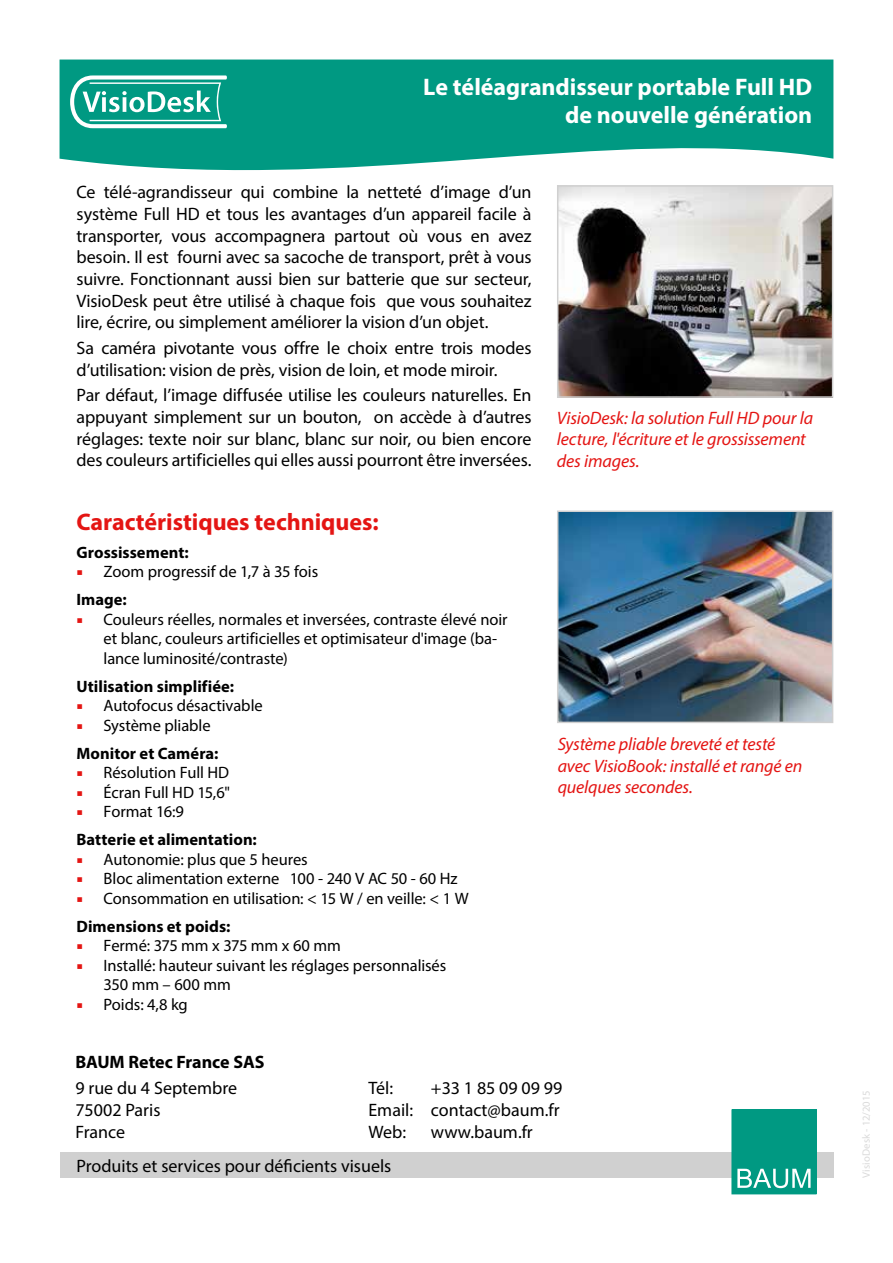
<style>
.page{position:relative;width:893px;height:1263px;background:#fff}
.page>*{position:absolute;margin:0;border:0;box-sizing:border-box;transform-origin:0 0}
.t1{font:700 24px/28.8px "Myriad Pro";letter-spacing:-.005em;color:#fff;text-align:right}
.t2{font:700 24px "Myriad Pro";letter-spacing:-.005em;color:#e41513}
.t3{font:18px/21.6px "Myriad Pro";letter-spacing:-.005em;color:#000}
.t4{font:italic 18px/21.6px "Myriad Pro";letter-spacing:-.01em;color:#e41513}
.t5{font:700 18px "Myriad Pro";color:#000}
.t6{font:16.5px/19.5px "Myriad Pro";letter-spacing:-.005em;color:#000}
.t7{font:700 16.5px "Myriad Pro";color:#000}
.t8{font:10.65px "Myriad Pro";letter-spacing:.01em;color:#dadada}
</style>
<div class="page">
<svg style="left:60px;top:60px;width:773px;height:111px;background:#1ca490"></svg>
<div style="left:60px;top:1152px;width:773px;height:26px;background:#d0d0d0"></div>
<div style="left:732px;top:1110px;width:84px;height:84px;background:#009982"></div>
<svg style="left:737px;top:1169px;width:73px;height:19px"></svg>
<svg style="left:70px;top:75px;width:157px;height:53px"></svg>
<img style="left:560px;top:513px;width:270px;height:207px">
<div style="left:557px;top:510px;width:276px;height:213px;border:2px solid #d0d0d0"></div>
<img style="left:560px;top:188px;width:270px;height:207px">
<div style="left:557px;top:185px;width:276px;height:213px;border:2px solid #d0d0d0"></div>
<h1 class="t1" style="left:423px;top:71px;width:390px">Le téléagrandisseur portable Full HD de nouvelle génération</h1>
<p class="t3" style="left:77px;top:181px;width:457px;text-align:justify">Ce télé-agrandisseur qui combine la netteté d’image d’un système Full HD et tous les avantages d’un appareil facile à transporter, vous accompagnera partout où vous en avez besoin. Il est fourni avec sa sacoche de transport, prêt à vous suivre. Fonctionnant aussi bien sur batterie que sur secteur, VisioDesk peut être utilisé à chaque fois que vous souhaitez lire, écrire, ou simplement améliorer la vision d’un objet.</p>
<p class="t3" style="left:77px;top:337px;width:456px">Sa caméra pivotante vous offre le choix entre trois modes d’utilisation: vision de près, vision de loin, et mode miroir.</p>
<p class="t3" style="left:77px;top:384px;width:456px;text-align:justify">Par défaut, l’image diffusée utilise les couleurs naturelles. En appuyant simplement sur un bouton, on accède à d’autres réglages: texte noir sur blanc, blanc sur noir, ou bien encore des couleurs artificielles qui elles aussi pourront être inversées.</p>
<h1 class="t2" style="left:77px;top:506px;width:304px">Caractéristiques techniques:</h1>
<p class="t7" style="left:77px;top:541px;width:114px">Grossissement:</p>
<p class="t6" style="left:104px;top:562px;width:216px">Zoom progressif de 1,7 à 35 fois</p>
<p class="t7" style="left:77px;top:589px;width:52px">Image:</p>
<p class="t6" style="left:104px;top:609px;width:406px">Couleurs réelles, normales et inversées, contraste élevé noir et blanc, couleurs artificielles et optimisateur d'image (ba&shy;lance luminosité/contraste)</p>
<p class="t7" style="left:77px;top:675px;width:159px">Utilisation simplifiée:</p>
<p class="t6" style="left:104px;top:696px;width:161px">Autofocus désactivable<br>Système pliable</p>
<p class="t7" style="left:77px;top:742px;width:143px">Monitor et Caméra:</p>
<p class="t6" style="left:104px;top:763px;width:128px;text-align:justify">Résolution Full HD Écran Full HD 15,6" Format 16:9</p>
<p class="t7" style="left:77px;top:829px;width:182px">Batterie et alimentation:</p>
<p class="t6" style="left:104px;top:849px;width:367px">Autonomie: plus que 5 heures<br>Bloc alimentation externe 100 - 240 V AC 50 - 60 Hz<br>Consommation en utilisation: &lt; 15 W / en veille: &lt; 1 W</p>
<p class="t7" style="left:77px;top:915px;width:155px">Dimensions et poids:</p>
<p class="t6" style="left:104px;top:936px;width:344px">Fermé: 375 mm x 375 mm x 60 mm<br>Installé: hauteur suivant les réglages personnalisés<br>350 mm – 600 mm<br>Poids: 4,8 kg</p>
<p class="t4" style="left:557px;top:406px;width:258px">VisioDesk: la solution Full HD pour la lecture, l'écriture et le grossissement des images.</p>
<p class="t4" style="left:558px;top:733px;width:246px">Système pliable breveté et testé avec VisioBook: installé et rangé en quelques secondes.</p>
<p class="t5" style="left:75px;top:1051px;width:191px">BAUM Retec France SAS</p>
<p class="t3" style="left:75px;top:1077px;width:163px">9 rue du 4 Septembre<br>75002 Paris<br>France</p>
<p class="t3" style="left:368px;top:1077px;width:26px">Tél:</p>
<p class="t3" style="left:368px;top:1077px;width:195px;text-indent:62px">+33 1 85 09 09 99<br>Email: contact@baum.fr<br>Web:</p>
<p class="t3" style="left:431px;top:1120px;width:103px">www.baum.fr</p>
<p class="t3" style="left:77px;top:1155px;width:316px">Produits et services pour déficients visuels</p>
<p class="t8" style="left:860px;top:1178px;width:88px;rotate:-90deg">VisioDesk - 12/2015</p>
</div>
